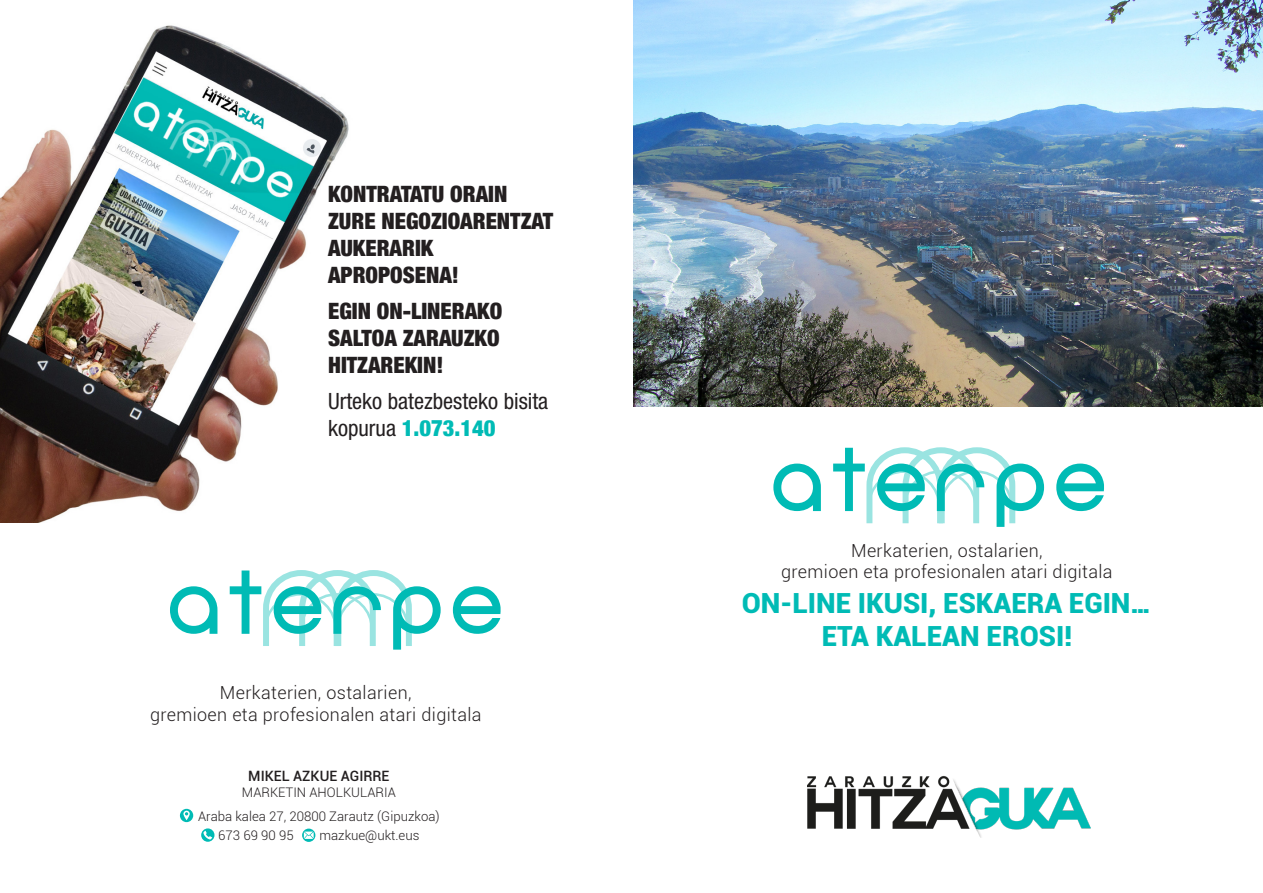
<style>
.page{position:relative;width:1263px;height:893px;background:#fff}
.page>*{position:absolute;margin:0;border:0;box-sizing:border-box;transform-origin:0 0}
.t1{font:83.1px "Bayer Sans";letter-spacing:.1em;color:#00bbb5}
.t2{font:900 27.75px "Roboto";color:#00bbb5}
.t3{font:900 condensed 22.5px/27px "Helvetica Neue";color:#231f20}
.t4{font:condensed 22.5px/27px "Helvetica Neue LT Std";color:#231f20}
.t5{font:300 18px/21.6px "Roboto";letter-spacing:.02em;color:#231f20;text-align:center}
.t6{font:500 14.25px "Roboto";color:#231f20}
.t7{font:300 13.2px "Roboto";color:#231f20}
.s1{font-family:"Helvetica Neue";font-weight:900;color:#00bbb5}
</style>
<div class="page">
<img style="left:0;top:25px;width:349px;height:497px">
<img style="left:634px;top:0;width:629px;height:406px">
<svg style="left:201px;top:828px;width:13px;height:14px"></svg>
<svg style="left:302px;top:829px;width:13px;height:13px"></svg>
<svg style="left:180px;top:809px;width:13px;height:13px"></svg>
<img style="left:807px;top:776px;width:284px;height:61px">
<svg style="left:263px;top:570px;width:149px;height:76px"></svg>
<svg style="left:866px;top:447px;width:149px;height:76px"></svg>
<p class="t3" style="left:328px;top:179px;width:226px">KONTRATATU ORAIN<br>ZURE NEGOZIOARENTZAT<br>AUKERARIK<br>APROPOSENA!</p>
<p class="t3" style="left:328px;top:296px;width:176px;text-align:justify">EGIN ON-LINERAKO SALTOA ZARAUZKO HITZAREKIN!</p>
<p class="t4" style="left:328px;top:388px;width:222px">Urteko batezbesteko bisita kopurua <span class="s1">1.073.140</span></p>
<p class="t1" style="left:170px;top:570px;width:336px">aterpe</p>
<p class="t5" style="left:150px;top:681px;width:333px">Merkaterien, ostalarien,<br>gremioen eta profesionalen atari digitala</p>
<p class="t6" style="left:248px;top:766px;width:143px">MIKEL AZKUE AGIRRE</p>
<p class="t7" style="left:242px;top:783px;width:155px">MARKETIN AHOLKULARIA</p>
<p class="t7" style="left:198px;top:807px;width:243px">Araba kalea 27, 20800 Zarautz (Gipuzkoa)</p>
<p class="t7" style="left:218px;top:827px;width:77px">673 69 90 95</p>
<p class="t7" style="left:319px;top:827px;width:102px">mazkue@ukt.eus</p>
<p class="t1" style="left:773px;top:448px;width:336px">aterpe</p>
<p class="t5" style="left:781px;top:539px;width:333px">Merkaterien, ostalarien,<br>gremioen eta profesionalen atari digitala</p>
<p class="t2" style="left:742px;top:583px;width:412px">ON-LINE IKUSI, ESKAERA EGIN…</p>
<p class="t2" style="left:822px;top:617px;width:252px">ETA KALEAN EROSI!</p>
</div>
